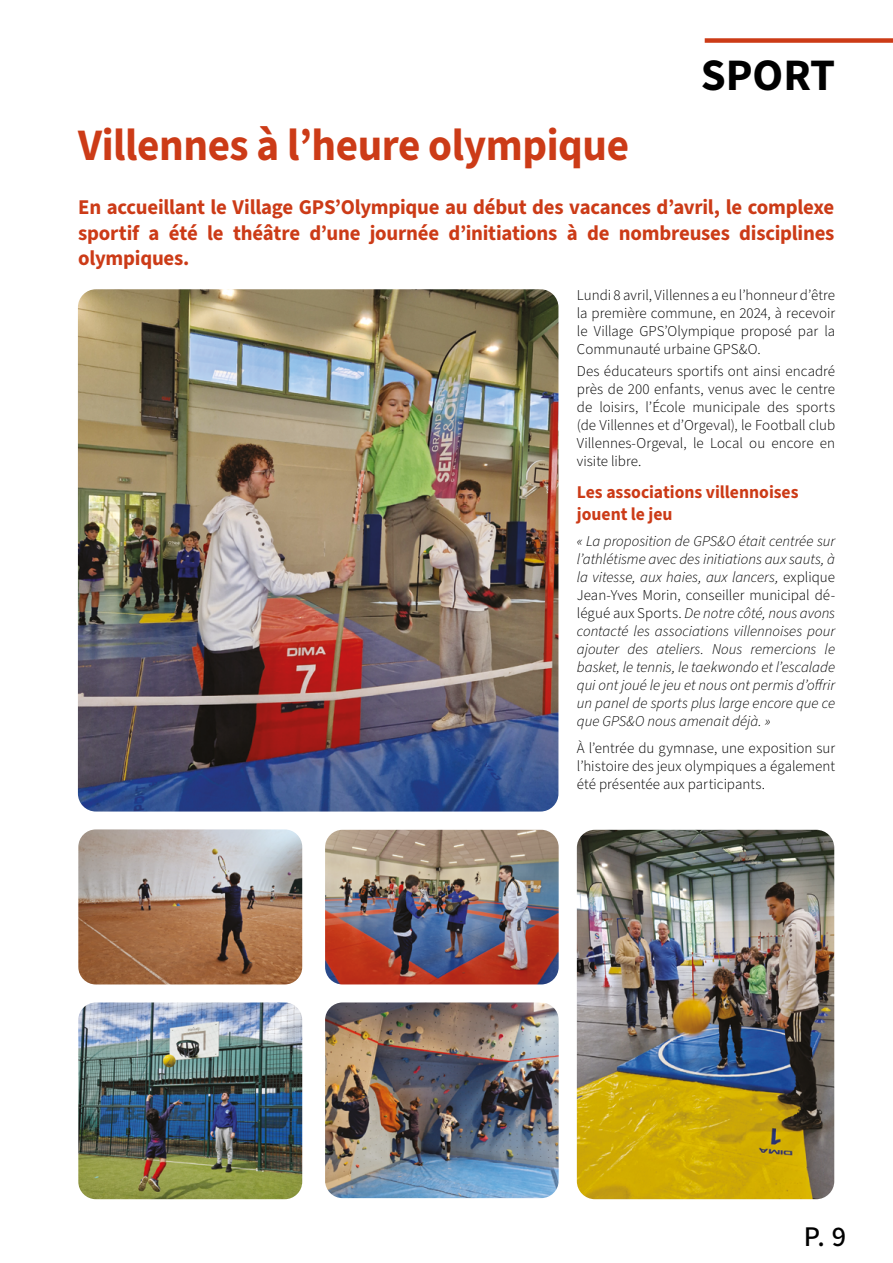
<style>
.page{position:relative;width:893px;height:1263px;background:#fff}
.page>*{position:absolute;margin:0;border:0;box-sizing:border-box;transform-origin:0 0}
.t1{font:700 45px "Source Sans 3";letter-spacing:-.01em;color:#cc3b17;scale:.96 1}
.t2{font:700 45px "Source Sans 3";color:#000}
.t3{font:500 28.5px "Source Sans 3";color:#000}
.t4{font:700 21px/25.2px "Source Sans 3";letter-spacing:-.015em;color:#cc3b17;text-align:justify}
.t5{font:700 18px/21.6px "Source Sans 3";color:#cc3b17}
.t6{font:300 15px/18px "Source Sans 3";color:#000;text-align:justify}
.t7{font:italic 300 15px/18px "Source Sans 3";color:#000;text-align:justify}
.s1{font-style:normal}
</style>
<div class="page">
<div style="left:705px;top:38px;width:188px;height:5px;background:#cc3b17"></div>
<img style="left:577px;top:830px;width:257px;height:369px">
<img style="left:78px;top:829px;width:224px;height:155px">
<img style="left:78px;top:1002px;width:224px;height:197px">
<img style="left:78px;top:289px;width:480px;height:522px">
<img style="left:325px;top:830px;width:234px;height:154px">
<img style="left:325px;top:1002px;width:234px;height:196px">
<h1 class="t2" style="left:701px;top:45px;width:136px">SPORT</h1>
<h1 class="t1" style="left:78px;top:115px;width:575px">Villennes à l’heure olympique</h1>
<h3 class="t4" style="left:78px;top:195px;width:758px">En accueillant le Village GPS’Olympique au début des vacances d’avril, le complexe sportif a été le théâtre d’une journée d’initiations à de nombreuses disciplines olympiques.</h3>
<p class="t6" style="left:577px;top:286px;width:260px">Lundi 8 avril, Villennes a eu l’honneur d’être la première commune, en 2024, à recevoir le Village GPS’Olympique proposé par la Communauté urbaine GPS&amp;O.</p>
<p class="t6" style="left:577px;top:362px;width:260px">Des éducateurs sportifs ont ainsi encadré près de 200 enfants, venus avec le centre de loisirs, l’École municipale des sports (de Villennes et d’Orgeval), le Football club Villennes-Orgeval, le Local ou encore en visite libre.</p>
<p class="t5" style="left:577px;top:481px;width:223px">Les associations villennoises jouent le jeu</p>
<p class="t7" style="left:577px;top:532px;width:260px">« La proposition de GPS&amp;O était centrée sur l’athlétisme avec des initiations aux sauts, à la vitesse, aux haies, aux lancers, <span class="s1">explique Jean-Yves Morin, conseiller municipal dé&shy;légué aux Sports.</span> De notre côté, nous avons contacté les associations villennoises pour ajouter des ateliers. Nous remercions le basket, le tennis, le taekwondo et l’escalade qui ont joué le jeu et nous ont permis d’offrir un panel de sports plus large encore que ce que GPS&amp;O nous amenait déjà. »</p>
<p class="t6" style="left:577px;top:739px;width:260px">À l’entrée du gymnase, une exposition sur l’histoire des jeux olympiques a également été présentée aux participants.</p>
<h2 class="t3" style="left:804px;top:1219px;width:44px">P. 9</h2>
</div>
